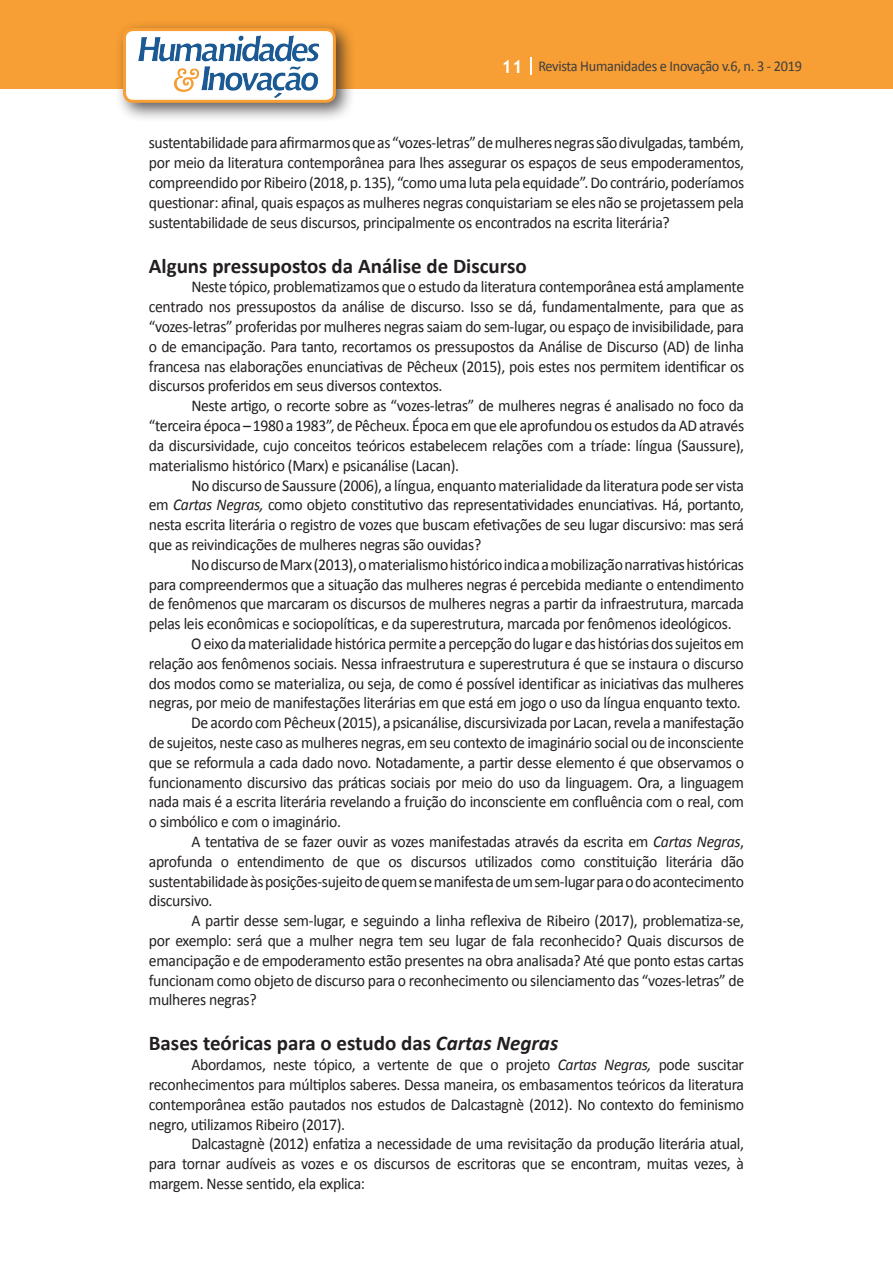
<style>
.page{position:relative;width:893px;height:1263px;background:#fff}
.page>*{position:absolute;margin:0;border:0;box-sizing:border-box;transform-origin:0 0}
.t1{font:700 21px "Calibri";color:#231f20}
.t2{font:16.5px/19.8px "Calibri";letter-spacing:-.02em;color:#231f20;text-align:justify;scale:.95 1}
.t3{font:15px "Calibri";letter-spacing:-.02em;color:#3e3e3f;scale:.95 1}
.s1{font-family:"Trebuchet MS";font-weight:700;font-size:18px;color:#fff}
.s2{font-style:italic}
</style>
<div class="page">
<div style="left:0;top:0;width:893px;height:88px;background:#f79e34"></div>
<svg style="left:530px;top:57px;width:2px;height:18px"></svg>
<div style="left:115px;top:20px;width:241px;height:103px;background:#231f20;opacity:.75"></div>
<div style="left:125px;top:30px;width:209px;height:71px;background:#fff;border-radius:9px"></div>
<img style="left:138px;top:35px;width:181px;height:62px">
<div style="left:123px;top:28px;width:213px;height:75px;border:3px solid #f79e34;border-radius:9px"></div>
<p class="t3" style="left:501px;top:57px;width:318px"><span class="s1">11</span> Revista Humanidades e Inovação v.6, n. 3 - 2019</p>
<p class="t2" style="left:149px;top:133px;width:628px">sustentabilidadeparaafirmarmosqueas“vozes-letras”demulheresnegrassãodivulgadas,também, por meio da literatura contemporânea para lhes assegurar os espaços de seus empoderamentos, compreendidoporRibeiro(2018,p. 135), “comouma lutapela equidade”.Docontrário,poderíamos questionar: afinal, quais espaços as mulheres negras conquistariam se eles não se projetassem pela sustentabilidade de seus discursos, principalmente os encontrados na escrita literária?</p>
<p class="t1" style="left:149px;top:252px;width:379px">Alguns pressupostos da Análise de Discurso</p>
<p class="t2" style="left:149px;top:277px;width:628px;text-indent:43px">Neste tópico, problematizamos que o estudo da literatura contemporânea está amplamente centrado nos pressupostos da análise de discurso. Isso se dá, fundamentalmente, para que as “vozes-letras” proferidas por mulheres negras saiam do sem-lugar, ou espaço de invisibilidade, para o de emancipação. Para tanto, recortamos os pressupostos da Análise de Discurso (AD) de linha francesa nas elaborações enunciativas de Pêcheux (2015), pois estes nos permitem identificar os discursos proferidos em seus diversos contextos.</p>
<p class="t2" style="left:149px;top:396px;width:628px;text-indent:43px">Neste artigo, o recorte sobre as “vozes-letras” de mulheres negras é analisado no foco da “terceira época – 1980 a 1983”, de Pêcheux. Época em que ele aprofundou os estudos da AD através da discursividade, cujo conceitos teóricos estabelecem relações com a tríade: língua (Saussure), materialismo histórico (Marx) e psicanálise (Lacan).</p>
<p class="t2" style="left:149px;top:475px;width:628px;text-indent:43px">No discurso de Saussure (2006), a língua, enquanto materialidade da literatura pode ser vista em <span class="s2">Cartas Negras,</span> como objeto constitutivo das representatividades enunciativas. Há, portanto, nesta escrita literária o registro de vozes que buscam efetivações de seu lugar discursivo: mas será que as reivindicações de mulheres negras são ouvidas?</p>
<p class="t2" style="left:191px;top:554px;width:583px">NodiscursodeMarx(2013),omaterialismohistóricoindicaamobilizaçãonarrativashistóricas</p>
<p class="t2" style="left:149px;top:574px;width:628px">para compreendermos que a situação das mulheres negras é percebida mediante o entendimento</p>
<p class="t2" style="left:149px;top:594px;width:628px">de fenômenos que marcaram os discursos de mulheres negras a partir da infraestrutura, marcada</p>
<p class="t2" style="left:149px;top:614px;width:615px">pelas leis econômicas e sociopolíticas, e da superestrutura, marcada por fenômenos ideológicos.</p>
<p class="t2" style="left:191px;top:634px;width:583px">Oeixodamaterialidadehistóricapermite apercepçãodolugar edashistóriasdossujeitos em</p>
<p class="t2" style="left:149px;top:653px;width:628px">relação aos fenômenos sociais. Nessa infraestrutura e superestrutura é que se instaura o discurso</p>
<p class="t2" style="left:149px;top:673px;width:628px">dos modos como se materializa, ou seja, de como é possível identificar as iniciativas das mulheres</p>
<p class="t2" style="left:149px;top:693px;width:625px">negras, por meio de manifestações literárias em que está em jogo o uso da língua enquanto texto.</p>
<p class="t2" style="left:191px;top:713px;width:583px">De acordo comPêcheux (2015), a psicanálise, discursivizada por Lacan,revela amanifestação</p>
<p class="t2" style="left:149px;top:733px;width:628px">de sujeitos, neste caso as mulheres negras, em seu contexto de imaginário social ou de inconsciente</p>
<p class="t2" style="left:149px;top:752px;width:628px">que se reformula a cada dado novo. Notadamente, a partir desse elemento é que observamos o</p>
<p class="t2" style="left:149px;top:772px;width:628px">funcionamento discursivo das práticas sociais por meio do uso da linguagem. Ora, a linguagem</p>
<p class="t2" style="left:149px;top:792px;width:628px">nada mais é a escrita literária revelando a fruição do inconsciente em confluência com o real, com</p>
<p class="t2" style="left:149px;top:812px;width:204px">o simbólico e com o imaginário.</p>
<p class="t2" style="left:191px;top:832px;width:583px">A tentativa de se fazer ouvir as vozes manifestadas através da escrita em <span class="s2">Cartas Negras</span>,</p>
<p class="t2" style="left:149px;top:851px;width:628px">aprofunda o entendimento de que os discursos utilizados como constituição literária dão</p>
<p class="t2" style="left:149px;top:871px;width:628px">sustentabilidadeàsposições-sujeitodequemsemanifestadeumsem-lugarparaodoacontecimento</p>
<p class="t2" style="left:149px;top:891px;width:69px">discursivo.</p>
<p class="t2" style="left:191px;top:911px;width:583px">A partir desse sem-lugar, e seguindo a linha reflexiva de Ribeiro (2017), problematiza-se,</p>
<p class="t2" style="left:149px;top:931px;width:628px">por exemplo: será que a mulher negra tem seu lugar de fala reconhecido? Quais discursos de</p>
<p class="t2" style="left:149px;top:950px;width:628px">emancipação e de empoderamento estão presentes na obra analisada? Até que ponto estas cartas</p>
<p class="t2" style="left:149px;top:970px;width:628px">funcionam como objeto de discurso para o reconhecimento ou silenciamento das “vozes-letras” de</p>
<p class="t2" style="left:149px;top:990px;width:115px">mulheres negras?</p>
<p class="t1" style="left:149px;top:1030px;width:411px">Bases teóricas para o estudo das <span class="s2">Cartas Negras</span></p>
<p class="t2" style="left:149px;top:1055px;width:628px;text-indent:43px">Abordamos, neste tópico, a vertente de que o projeto <span class="s2">Cartas Negras,</span> pode suscitar reconhecimentos para múltiplos saberes. Dessa maneira, os embasamentos teóricos da literatura contemporânea estão pautados nos estudos de Dalcastagnè (2012). No contexto do feminismo negro, utilizamos Ribeiro (2017).</p>
<p class="t2" style="left:149px;top:1134px;width:628px;text-indent:43px">Dalcastagnè (2012) enfatiza a necessidade de uma revisitação da produção literária atual, para tornar audíveis as vozes e os discursos de escritoras que se encontram, muitas vezes, à margem. Nesse sentido, ela explica:</p>
</div>
